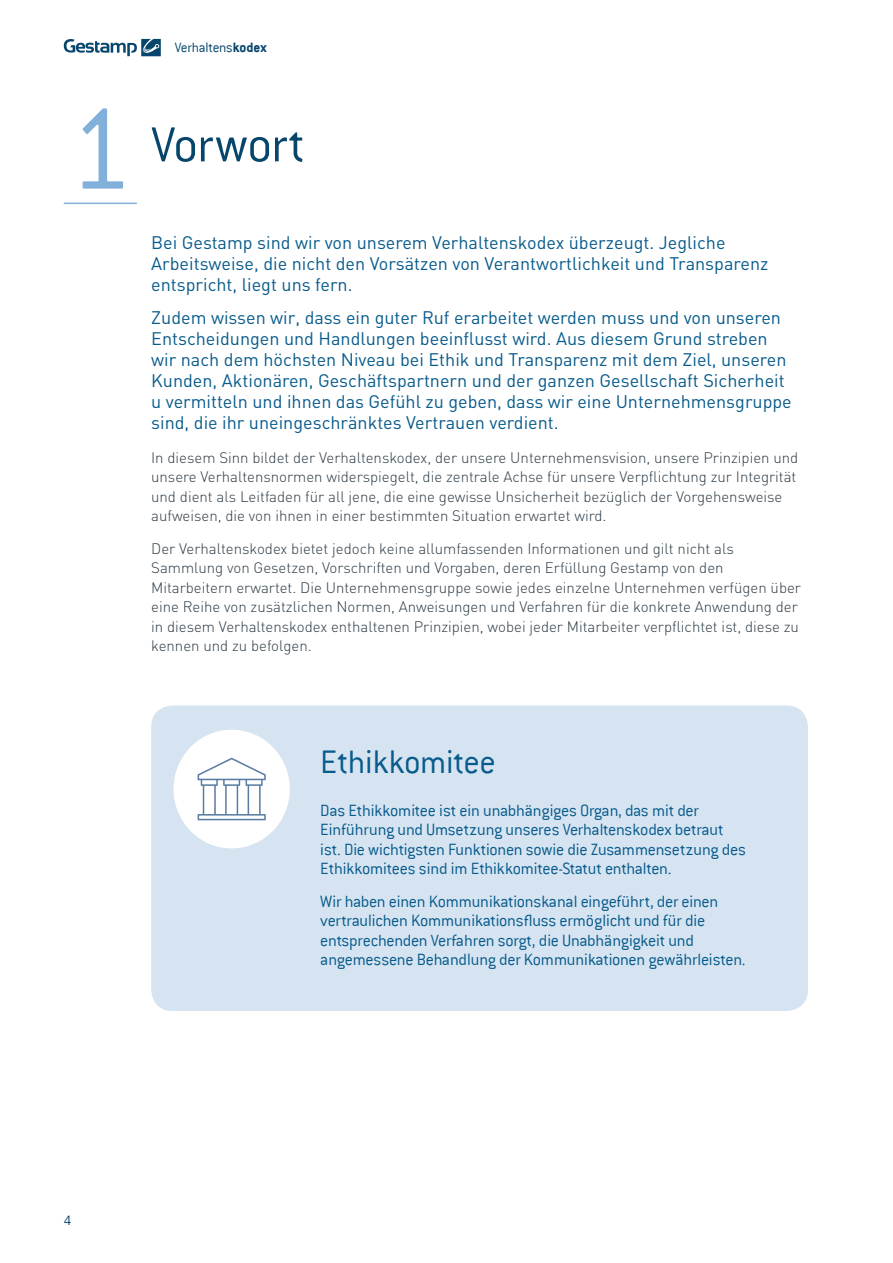
<style>
.page{position:relative;width:893px;height:1263px;background:#fff}
.page>*{position:absolute;margin:0;border:0;box-sizing:border-box;transform-origin:0 0}
.t1{font:300 127.5px "Conduit ITC";color:#81b0db}
.t2{font:300 54px "Conduit ITC";letter-spacing:-.015em;color:#06466d}
.t3{font:300 36px "Conduit ITC";letter-spacing:-.01em;color:#085b8b}
.t4{font:18px/21px "DIN";color:#085b8b}
.t5{font:300 18px/19.5px "Conduit ITC";letter-spacing:-.015em;color:#085b8b}
.t6{font:300 15px/19.5px "DIN";color:#2b3a45}
.t7{font:300 15px "Conduit ITC";letter-spacing:-.02em;color:#06466d}
.s1{font-weight:700}
</style>
<div class="page">
<svg style="left:64px;top:39px;width:97px;height:17px"></svg>
<hr style="left:64px;top:203px;width:73px;height:1px;background:#81b0db">
<div style="left:151px;top:705px;width:657px;height:306px;background:#d6e4f2;border-radius:21px"></div>
<div style="left:174px;top:730px;width:116px;height:118px;background:#fff;border-radius:50%"></div>
<svg style="left:198px;top:758px;width:68px;height:62px"></svg>
<h1 class="t1" style="left:68px;top:79px;width:67px">1</h1>
<p class="t7" style="left:175px;top:39px;width:93px">Verhaltens<span class="s1">kodex</span></p>
<h2 class="t2" style="left:151px;top:115px;width:156px">Vorwort</h2>
<p class="t4" style="left:151px;top:231px;width:619px">Bei Gestamp sind wir von unserem Verhaltenskodex überzeugt. Jegliche<br>Arbeitsweise, die nicht den Vorsätzen von Verantwortlichkeit und Transparenz entspricht, liegt uns fern.</p>
<p class="t4" style="left:151px;top:307px;width:642px">Zudem wissen wir, dass ein guter Ruf erarbeitet werden muss und von unseren Entscheidungen und Handlungen beeinflusst wird. Aus diesem Grund streben wir nach dem höchsten Niveau bei Ethik und Transparenz mit dem Ziel, unseren Kunden, Aktionären, Geschäftspartnern und der ganzen Gesellschaft Sicherheit u vermitteln und ihnen das Gefühl zu geben, dass wir eine Unternehmensgruppe sind, die ihr uneingeschränktes Vertrauen verdient.</p>
<p class="t6" style="left:151px;top:448px;width:649px">In diesem Sinn bildet der Verhaltenskodex, der unsere Unternehmensvision, unsere Prinzipien und unsere Verhaltensnormen widerspiegelt, die zentrale Achse für unsere Verpflichtung zur Integrität und dient als Leitfaden für all jene, die eine gewisse Unsicherheit bezüglich der Vorgehensweise aufweisen, die von ihnen in einer bestimmten Situation erwartet wird.</p>
<p class="t6" style="left:151px;top:538px;width:651px">Der Verhaltenskodex bietet jedoch keine allumfassenden Informationen und gilt nicht als Sammlung von Gesetzen, Vorschriften und Vorgaben, deren Erfüllung Gestamp von den Mitarbeitern erwartet. Die Unternehmensgruppe sowie jedes einzelne Unternehmen verfügen über eine Reihe von zusätzlichen Normen, Anweisungen und Verfahren für die konkrete Anwendung der in diesem Verhaltenskodex enthaltenen Prinzipien, wobei jeder Mitarbeiter verpflichtet ist, diese zu kennen und zu befolgen.</p>
<h3 class="t3" style="left:320px;top:742px;width:177px">Ethikkomitee</h3>
<p class="t5" style="left:320px;top:800px;width:427px">Das Ethikkomitee ist ein unabhängiges Organ, das mit der Einführung und Umsetzung unseres Verhaltenskodex betraut ist. Die wichtigsten Funktionen sowie die Zusammensetzung des Ethikkomitees sind im Ethikkomitee-Statut enthalten.</p>
<p class="t5" style="left:320px;top:891px;width:427px">Wir haben einen Kommunikationskanal eingeführt, der einen vertraulichen Kommunikationsfluss ermöglicht und für die entsprechenden Verfahren sorgt, die Unabhängigkeit und angemessene Behandlung der Kommunikationen gewährleisten.</p>
<p class="t7" style="left:64px;top:1212px;width:9px">4</p>
</div>
